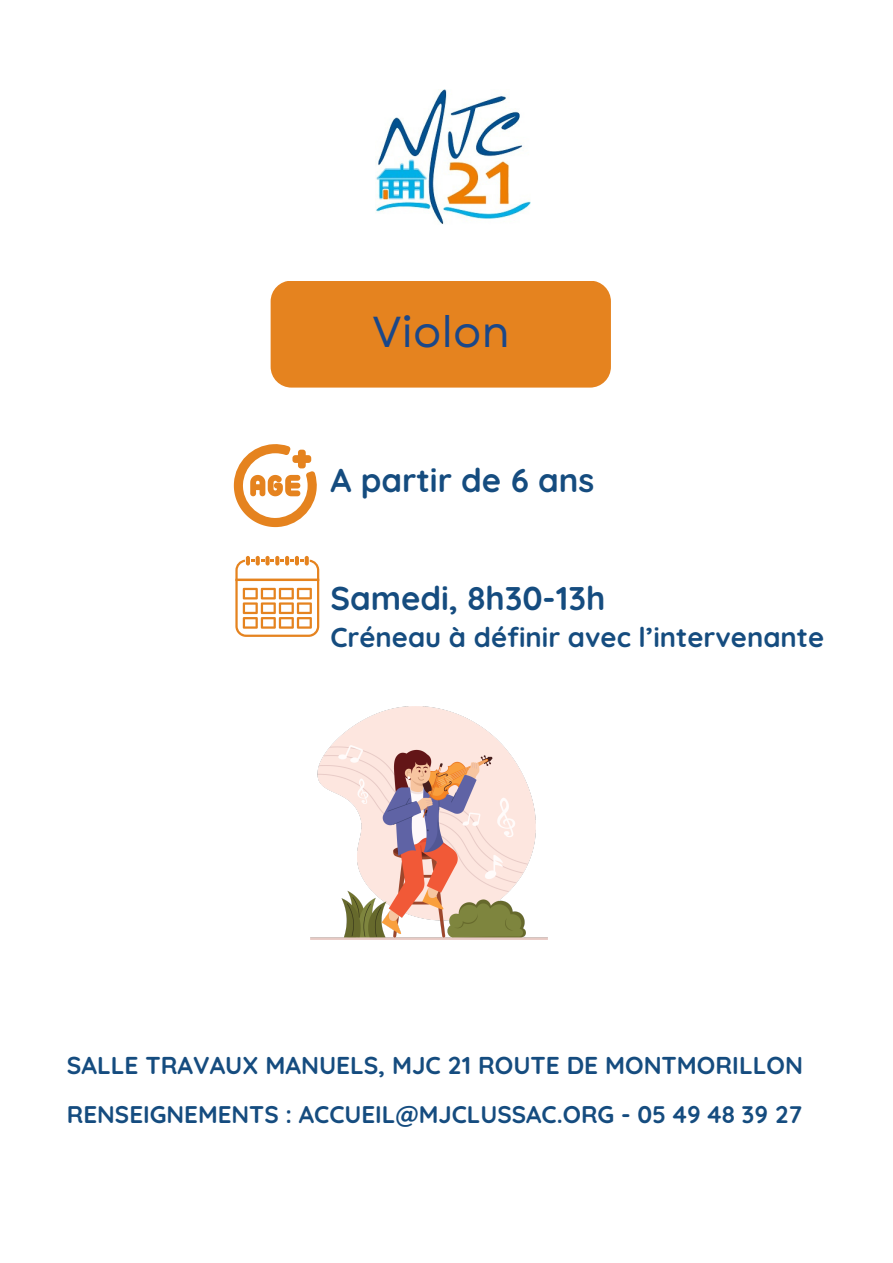
<style>
.page{position:relative;width:893px;height:1263px;background:#fff}
.page>*{position:absolute;margin:0;border:0;box-sizing:border-box;transform-origin:0 0}
.t1{font:43.28px "Garet";color:#1a4789}
.t2{font:700 33px "Quicksand";color:#154c7f}
.t3{font:700 27.38px "Quicksand";color:#154c7f}
.t4{font:700 24.45px "Quicksand";color:#154c7f}
.t5{font:700 24.08px "Quicksand";color:#154c7f}
</style>
<div class="page">
<img style="left:376px;top:89px;width:154px;height:135px">
<div style="left:271px;top:281px;width:340px;height:107px;background:#e5831f;border-radius:21px"></div>
<img style="left:311px;top:707px;width:237px;height:232px">
<svg style="left:234px;top:444px;width:83px;height:83px"></svg>
<svg style="left:235px;top:556px;width:84px;height:81px"></svg>
<p class="t1" style="left:372px;top:301px;width:139px">Violon</p>
<p class="t2" style="left:330px;top:459px;width:265px">A partir de 6 ans</p>
<p class="t2" style="left:330px;top:577px;width:277px">Samedi, 8h30-13h</p>
<p class="t3" style="left:330px;top:620px;width:495px">Créneau à définir avec l’intervenante</p>
<p class="t4" style="left:67px;top:1050px;width:737px">SALLE TRAVAUX MANUELS, MJC 21 ROUTE DE MONTMORILLON</p>
<p class="t5" style="left:67px;top:1098px;width:736px">RENSEIGNEMENTS : ACCUEIL@MJCLUSSAC.ORG - 05 49 48 39 27</p>
</div>
